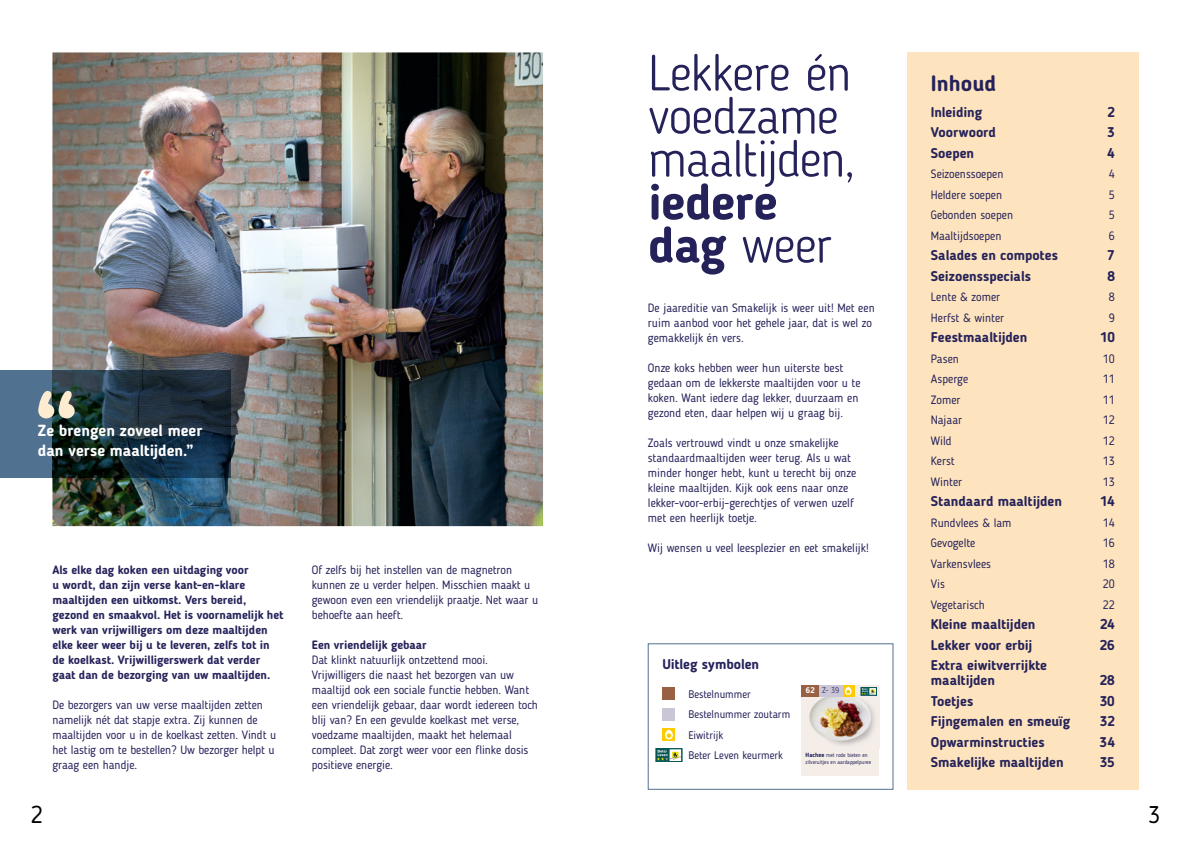
<style>
.page{position:relative;width:1191px;height:842px;background:#fff}
.page>*{position:absolute;margin:0;border:0;box-sizing:border-box;transform-origin:0 0}
.t1{font:300 50px/43px "Blogger Sans";letter-spacing:-.02em;color:#25225a}
.t2{font:700 50px/43px "Blogger Sans";letter-spacing:-.01em;color:#25225a}
.t3{font:24px "Blogger Sans";color:#000}
.t4{font:700 22px "Blogger Sans";color:#25225a}
.t5{font:700 16px/20px "Blogger Sans";color:#fff}
.t6{font:700 14px/15px "Blogger Sans";color:#25225a}
.t7{font:12px/15px "Blogger Sans";letter-spacing:-.005em;color:#25225a}
.t8{font:700 12px/15px "Blogger Sans";letter-spacing:-.005em;color:#25225a}
.t9{font:11px/20.6px "Blogger Sans";color:#25225a}
.t10{font:300 8.1px "Blogger Sans";color:#25225a}
.t11{font:5.6px/7.1px "Blogger Sans";color:#25225a}
.s1{font-weight:300}
.s2{font-weight:700;color:#fff}
.s3{font-weight:700;font-size:6.1px}
</style>
<div class="page">
<div style="left:907px;top:52px;width:231px;height:737px;background:#fee4be"></div>
<div style="left:801px;top:685px;width:78px;height:90px;background:#f4ede8"></div>
<img style="left:831px;top:687px;width:46px;height:59px">
<img style="left:809px;top:693px;width:62px;height:48px">
<div style="left:842px;top:685px;width:12px;height:12px;background:#fc0"></div>
<svg style="left:845px;top:687px;width:6px;height:8px"></svg>
<svg style="left:846px;top:690px;width:4px;height:4px"></svg>
<div style="left:819px;top:685px;width:23px;height:12px;background:#cbc6d7"></div>
<div style="left:801px;top:685px;width:18px;height:12px;background:#996144"></div>
<div style="left:861px;top:687px;width:15px;height:8px;border:1px solid #045554"></div>
<div style="left:868px;top:687px;width:8px;height:8px;background:#0d5b5a"></div>
<svg style="left:861px;top:688px;width:15px;height:7px"></svg>
<img style="left:52px;top:52px;width:491px;height:474px">
<div style="left:0;top:370px;width:52px;height:107px;background:#517190"></div>
<img style="left:52px;top:370px;width:178px;height:107px">
<svg style="left:38px;top:391px;width:37px;height:27px"></svg>
<div style="left:648px;top:643px;width:245px;height:146px;border:1px solid #527190"></div>
<div style="left:662px;top:687px;width:13px;height:13px;background:#996144"></div>
<div style="left:662px;top:708px;width:13px;height:12px;background:#cbc6d7"></div>
<svg style="left:662px;top:728px;width:13px;height:13px"></svg>
<svg style="left:665px;top:730px;width:8px;height:9px"></svg>
<svg style="left:666px;top:733px;width:5px;height:5px"></svg>
<div style="left:656px;top:748px;width:26px;height:14px;background:#045554;border:1px solid #045554"></div>
<svg style="left:669px;top:749px;width:13px;height:12px"></svg>
<svg style="left:656px;top:750px;width:25px;height:11px"></svg>
<h3 class="t5" style="left:38px;top:421px;width:166px">Ze brengen zoveel meer dan verse maaltijden.”</h3>
<p class="t8" style="left:52px;top:562px;width:233px">Als elke dag koken een uitdaging voor<br>u wordt, dan zijn verse kant-en-klare maaltijden een uitkomst. Vers bereid, gezond en smaakvol. Het is voornamelijk het werk van vrijwilligers om deze maaltijden elke keer weer bij u te leveren, zelfs tot in de koelkast. Vrijwilligerswerk dat verder gaat dan de bezorging van uw maaltijden.</p>
<p class="t7" style="left:52px;top:697px;width:225px">De bezorgers van uw verse maaltijden zetten namelijk nét dat stapje extra. Zij kunnen de maaltijden voor u in de koelkast zetten. Vindt u het lastig om te bestellen? Uw bezorger helpt u graag een handje.</p>
<p class="t7" style="left:312px;top:562px;width:228px">Of zelfs bij het instellen van de magnetron kunnen ze u verder helpen. Misschien maakt u gewoon even een vriendelijk praatje. Net waar u behoefte aan heeft.</p>
<p class="t8" style="left:312px;top:637px;width:116px">Een vriendelijk gebaar</p>
<p class="t7" style="left:312px;top:652px;width:227px">Dat klinkt natuurlijk ontzettend mooi.<br>Vrijwilligers die naast het bezorgen van uw maaltijd ook een sociale functie hebben. Want een vriendelijk gebaar, daar wordt iedereen toch blij van? En een gevulde koelkast met verse, voedzame maaltijden, maakt het helemaal compleet. Dat zorgt weer voor een flinke dosis positieve energie.</p>
<h1 class="t1" style="left:648px;top:52px;width:209px">Lekkere én voedzame maaltijden,</h1>
<h1 class="t2" style="left:648px;top:180px;width:186px">iedere dag <span class="s1">weer</span></h1>
<p class="t7" style="left:648px;top:301px;width:228px">De jaareditie van Smakelijk is weer uit! Met een ruim aanbod voor het gehele jaar, dat is wel zo gemakkelijk én vers.</p>
<p class="t7" style="left:648px;top:361px;width:214px">Onze koks hebben weer hun uiterste best gedaan om de lekkerste maaltijden voor u te koken. Want iedere dag lekker, duurzaam en gezond eten, daar helpen wij u graag bij.</p>
<p class="t7" style="left:648px;top:436px;width:210px">Zoals vertrouwd vindt u onze smakelijke standaardmaaltijden weer terug. Als u wat minder honger hebt, kunt u terecht bij onze kleine maaltijden. Kijk ook eens naar onze lekker-voor-erbij-gerechtjes of verwen uzelf met een heerlijk toetje.</p>
<p class="t7" style="left:648px;top:541px;width:222px">Wij wensen u veel leesplezier en eet smakelijk!</p>
<p class="t6" style="left:662px;top:657px;width:98px">Uitleg symbolen</p>
<p class="t9" style="left:688px;top:683px;width:103px">Bestelnummer<br>Bestelnummer zoutarm<br>Eiwitrijk<br>Beter Leven keurmerk</p>
<p class="t10" style="left:806px;top:686px;width:35px"><span class="s2">62</span> Z- 39</p>
<p class="t11" style="left:805px;top:751px;width:67px"><span class="s3">Hachee</span> met rode bieten en zilveruitjes en aardappelpuree</p>
<h3 class="t4" style="left:930px;top:70px;width:67px">Inhoud</h3>
<p class="t6" style="left:930px;top:104px;width:53px">Inleiding</p>
<p class="t6" style="left:1107px;top:104px;width:9px">2</p>
<p class="t6" style="left:930px;top:125px;width:67px">Voorwoord</p>
<p class="t6" style="left:1107px;top:125px;width:9px">3</p>
<p class="t6" style="left:930px;top:145px;width:45px">Soepen</p>
<p class="t6" style="left:1107px;top:145px;width:9px">4</p>
<p class="t7" style="left:930px;top:167px;width:74px">Seizoenssoepen</p>
<p class="t7" style="left:1108px;top:167px;width:7px">4</p>
<p class="t7" style="left:930px;top:187px;width:73px">Heldere soepen</p>
<p class="t7" style="left:1108px;top:187px;width:7px">5</p>
<p class="t7" style="left:930px;top:208px;width:84px">Gebonden soepen</p>
<p class="t7" style="left:1108px;top:208px;width:7px">5</p>
<p class="t7" style="left:930px;top:228px;width:72px">Maaltijdsoepen</p>
<p class="t7" style="left:1108px;top:228px;width:7px">6</p>
<p class="t6" style="left:930px;top:248px;width:129px">Salades en compotes</p>
<p class="t6" style="left:1107px;top:248px;width:9px">7</p>
<p class="t6" style="left:930px;top:268px;width:102px">Seizoensspecials</p>
<p class="t6" style="left:1107px;top:268px;width:9px">8</p>
<p class="t7" style="left:930px;top:290px;width:71px">Lente &amp; zomer</p>
<p class="t7" style="left:1108px;top:290px;width:7px">8</p>
<p class="t7" style="left:930px;top:310px;width:75px">Herfst &amp; winter</p>
<p class="t7" style="left:1108px;top:310px;width:7px">9</p>
<p class="t6" style="left:930px;top:330px;width:98px">Feestmaaltijden</p>
<p class="t6" style="left:1100px;top:330px;width:16px">10</p>
<p class="t7" style="left:930px;top:351px;width:30px">Pasen</p>
<p class="t7" style="left:1102px;top:351px;width:13px">10</p>
<p class="t7" style="left:930px;top:372px;width:39px">Asperge</p>
<p class="t7" style="left:1102px;top:372px;width:13px">11</p>
<p class="t7" style="left:930px;top:392px;width:31px">Zomer</p>
<p class="t7" style="left:1102px;top:392px;width:13px">11</p>
<p class="t7" style="left:930px;top:413px;width:33px">Najaar</p>
<p class="t7" style="left:1102px;top:413px;width:13px">12</p>
<p class="t7" style="left:930px;top:433px;width:22px">Wild</p>
<p class="t7" style="left:1102px;top:433px;width:13px">12</p>
<p class="t7" style="left:930px;top:454px;width:25px">Kerst</p>
<p class="t7" style="left:1102px;top:454px;width:13px">13</p>
<p class="t7" style="left:930px;top:474px;width:33px">Winter</p>
<p class="t7" style="left:1102px;top:474px;width:13px">13</p>
<p class="t6" style="left:930px;top:494px;width:133px">Standaard maaltijden</p>
<p class="t6" style="left:1100px;top:494px;width:16px">14</p>
<p class="t7" style="left:930px;top:515px;width:82px">Rundvlees &amp; lam</p>
<p class="t7" style="left:1102px;top:515px;width:13px">14</p>
<p class="t7" style="left:930px;top:536px;width:46px">Gevogelte</p>
<p class="t7" style="left:1102px;top:536px;width:13px">16</p>
<p class="t7" style="left:930px;top:556px;width:62px">Varkensvlees</p>
<p class="t7" style="left:1102px;top:556px;width:13px">18</p>
<p class="t7" style="left:930px;top:577px;width:16px">Vis</p>
<p class="t7" style="left:1102px;top:577px;width:13px">20</p>
<p class="t7" style="left:930px;top:597px;width:56px">Vegetarisch</p>
<p class="t7" style="left:1102px;top:597px;width:13px">22</p>
<p class="t6" style="left:930px;top:617px;width:106px">Kleine maaltijden</p>
<p class="t6" style="left:1100px;top:617px;width:16px">24</p>
<p class="t6" style="left:930px;top:637px;width:103px">Lekker voor erbij</p>
<p class="t6" style="left:1099px;top:637px;width:17px">26</p>
<p class="t6" style="left:930px;top:658px;width:118px">Extra eiwitverrijkte maaltijden</p>
<p class="t6" style="left:1099px;top:673px;width:17px">28</p>
<p class="t6" style="left:930px;top:693px;width:44px">Toetjes</p>
<p class="t6" style="left:1099px;top:693px;width:17px">30</p>
<p class="t6" style="left:930px;top:714px;width:141px">Fijngemalen en smeuïg</p>
<p class="t6" style="left:1099px;top:714px;width:16px">32</p>
<p class="t6" style="left:930px;top:734px;width:115px">Opwarminstructies</p>
<p class="t6" style="left:1099px;top:734px;width:17px">34</p>
<p class="t6" style="left:930px;top:755px;width:134px">Smakelijke maaltijden</p>
<p class="t6" style="left:1100px;top:755px;width:16px">35</p>
<h2 class="t3" style="left:31px;top:800px;width:13px">2</h2>
<h2 class="t3" style="left:1148px;top:800px;width:13px">3</h2>
</div>
